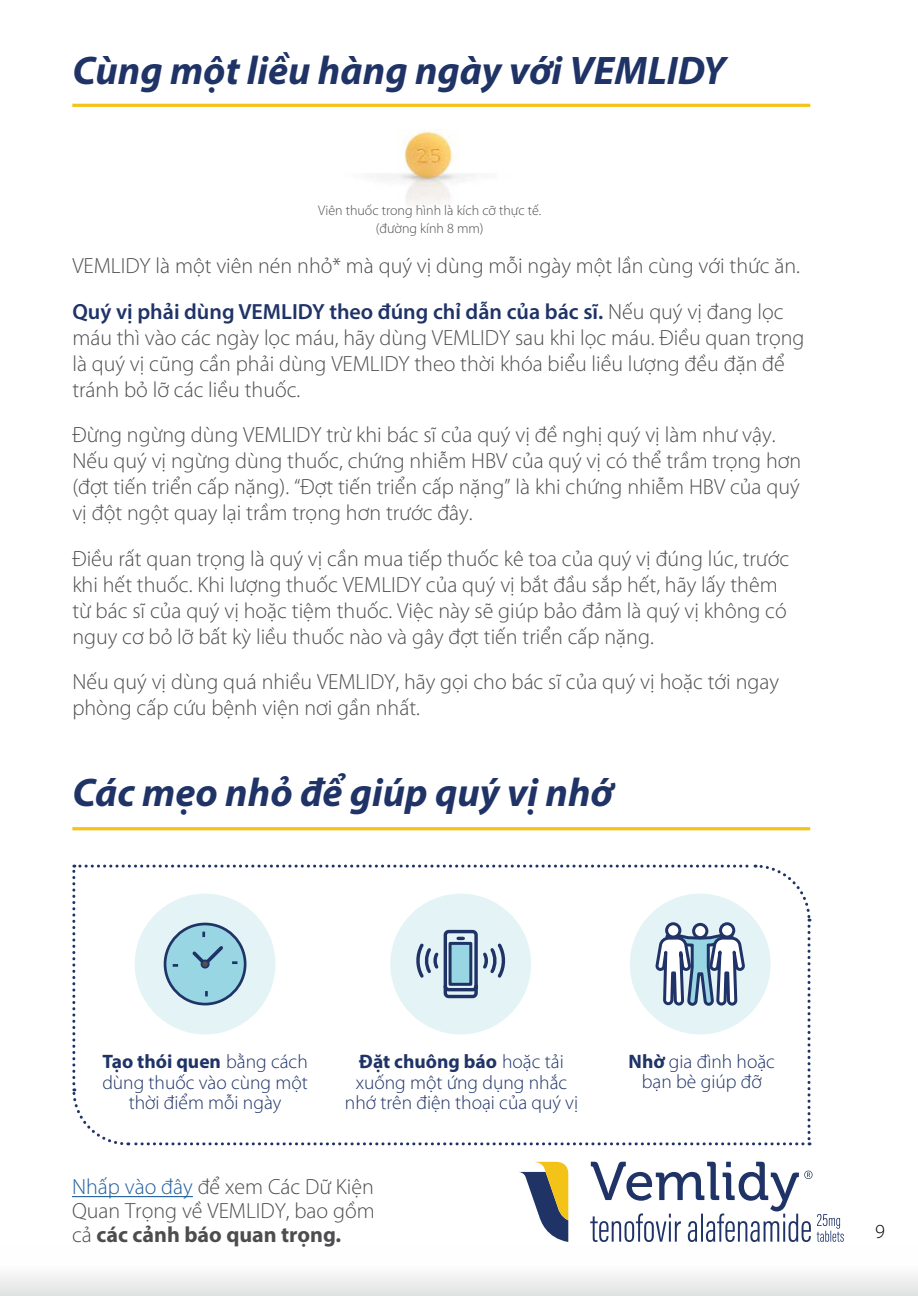
<style>
.page{position:relative;width:918px;height:1296px;background:#fff}
.page>*{position:absolute;margin:0;border:0;box-sizing:border-box;transform-origin:0 0}
.t1{font:italic 700 40px "Myriad Pro";color:#1f3367}
.t2{font:300 22px/26px "Myriad Pro";color:#4d4d4f}
.t3{font:300 20px "Myriad Pro";color:#000}
.t4{font:300 19.6px/20.4px "Myriad Pro";color:#1f3367;text-align:center}
.t5{font:300 14px/18px "Myriad Pro";color:#4d4d4f;text-align:center}
.s1{font-weight:600;color:#1f3367}
.s2{font-weight:700}
.s3{color:#215e9e}
</style>
<div class="page">
<img style="left:378px;top:130px;width:96px;height:74px">
<hr style="left:72px;top:827px;width:738px;height:3px;background:#f3c317">
<hr style="left:72px;top:104px;width:738px;height:3px;background:#f3c317">
<svg style="left:72px;top:864px;width:772px;height:378px"></svg>
<div style="left:721px;top:924px;width:13px;height:13px;background:#fff;border-radius:50%"></div>
<div style="left:719px;top:922px;width:16px;height:17px;border:3px solid #1f3367;border-radius:50%"></div>
<div style="left:449px;top:942px;width:23px;height:44px;background:#99d6e4;border:3px solid #1f3367"></div>
<div style="left:0;top:1246px;width:918px;height:50px;background:linear-gradient(to bottom,#fff,#e5e5e6)"></div>
<h1 class="t1" style="left:72px;top:45px;width:655px">Cùng một liều hàng ngày với VEMLIDY</h1>
<p class="t5" style="left:318px;top:201px;width:224px">Viên thuốc trong hình là kích cỡ thực tế. (đường kính 8 mm)</p>
<p class="t2" style="left:72px;top:243px;width:729px;line-height:45.4px">VEMLIDY là một viên nén nhỏ* mà quý vị dùng mỗi ngày một lần cùng với thức ăn.<br><span class="s1">Quý vị phải dùng VEMLIDY theo đúng chỉ dẫn của bác sĩ.</span> Nếu quý vị đang lọc</p>
<p class="t2" style="left:72px;top:324px;width:734px">máu thì vào các ngày lọc máu, hãy dùng VEMLIDY sau khi lọc máu. Điều quan trọng là quý vị cũng cần phải dùng VEMLIDY theo thời khóa biểu liều lượng đều đặn để tránh bỏ lỡ các liều thuốc.</p>
<p class="t2" style="left:72px;top:422px;width:731px">Đừng ngừng dùng VEMLIDY trừ khi bác sĩ của quý vị đề nghị quý vị làm như vậy.<br>Nếu quý vị ngừng dùng thuốc, chứng nhiễm HBV của quý vị có thể trầm trọng hơn (đợt tiến triển cấp nặng). “Đợt tiến triển cấp nặng” là khi chứng nhiễm HBV của quý vị đột ngột quay lại trầm trọng hơn trước đây.</p>
<p class="t2" style="left:72px;top:545px;width:718px">Điều rất quan trọng là quý vị cần mua tiếp thuốc kê toa của quý vị đúng lúc, trước khi hết thuốc. Khi lượng thuốc VEMLIDY của quý vị bắt đầu sắp hết, hãy lấy thêm từ bác sĩ của quý vị hoặc tiệm thuốc. Việc này sẽ giúp bảo đảm là quý vị không có nguy cơ bỏ lỡ bất kỳ liều thuốc nào và gây đợt tiến triển cấp nặng.</p>
<p class="t2" style="left:72px;top:669px;width:708px">Nếu quý vị dùng quá nhiều VEMLIDY, hãy gọi cho bác sĩ của quý vị hoặc tới ngay phòng cấp cứu bệnh viện nơi gần nhất.</p>
<h1 class="t1" style="left:72px;top:767px;width:542px">Các mẹo nhỏ để giúp quý vị nhớ</h1>
<p class="t4" style="left:102px;top:1051px;width:207px"><span class="s2">Tạo thói quen</span> bằng cách dùng thuốc vào cùng một thời điểm mỗi ngày</p>
<p class="t4" style="left:345px;top:1051px;width:235px"><span class="s2">Đặt chuông báo</span> hoặc tải xuống một ứng dụng nhắc nhớ trên điện thoại của quý vị</p>
<p class="t4" style="left:629px;top:1051px;width:148px"><span class="s2">Nhờ</span> gia đình hoặc bạn bè giúp đỡ</p>
<p class="t2" style="left:72px;top:1175px;width:304px;line-height:24px;text-align:justify"><span class="s3">Nhấp vào đây</span> để xem Các Dữ Kiện Quan Trọng về VEMLIDY, bao gồm cả <span class="s2">các cảnh báo quan trọng.</span></p>
<p class="t3" style="left:875px;top:1219px;width:11px">9</p>
</div>
